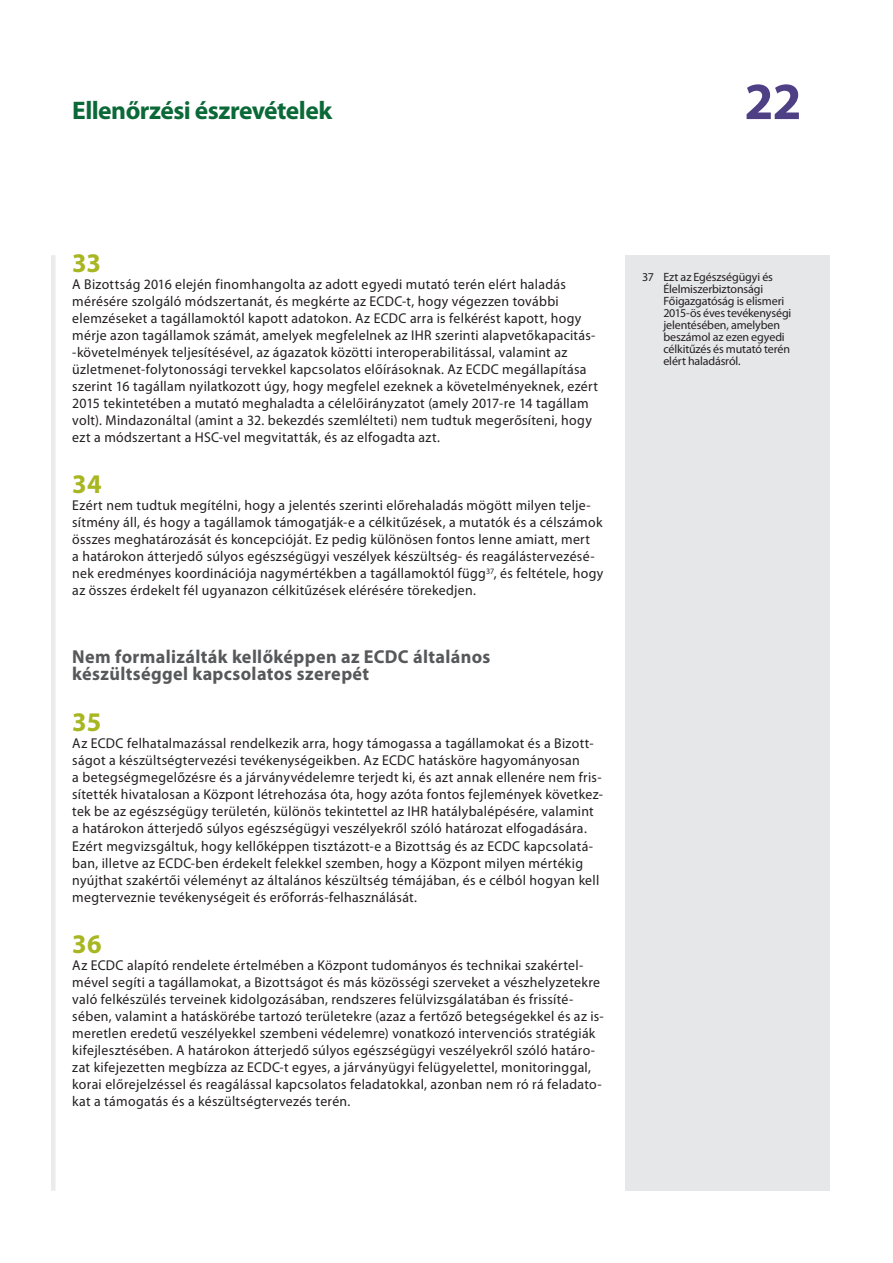
<style>
.page{position:relative;width:893px;height:1263px;background:#fff}
.page>*{position:absolute;margin:0;border:0;box-sizing:border-box;transform-origin:0 0}
.t1{font:700 52.5px "Myriad Pro";color:#4f4085}
.E_05_-_CHAP__1__TEXT{font:700 27px "Myriad Pro";color:#a7b621}
.t2{font:700 25.5px "Myriad Pro";letter-spacing:-.02em;color:#0b6938}
.E_03_-_CHAP__TITRE_A{font:700 18.75px/17px "Myriad Pro";letter-spacing:.02em;color:#57585a}
.E_05_-_CHAP__1__TEXT-2{font:14.25px/17px "Myriad Pro";letter-spacing:.025em;color:#231f20}
.E_08_-_CHAP__FOOTNOT{font:12px/12px "Myriad Pro";letter-spacing:-.01em;color:#231f20}
</style>
<div class="page">
<div style="left:51px;top:255px;width:5px;height:936px;background:#ebebeb"></div>
<div style="left:625px;top:255px;width:204px;height:936px;background:#e6e7e9"></div>
<h3 class="t2" style="left:72px;top:96px;width:261px">Ellenőrzési észrevételek</h3>
<h1 class="t1" style="left:744px;top:72px;width:59px">22</h1>
<p class="E_05_-_CHAP__1__TEXT" style="left:72px;top:248px;width:30px">33</p>
<p class="E_05_-_CHAP__1__TEXT-2" style="left:72px;top:276px;width:527px">A Bizottság 2016 elején finomhangolta az adott egyedi mutató terén elért haladás mérésére szolgáló módszertanát, és megkérte az ECDC-t, hogy végezzen további elemzéseket a tagállamoktól kapott adatokon. Az ECDC arra is felkérést kapott, hogy mérje azon tagállamok számát, amelyek megfelelnek az IHR szerinti alapvetőkapacitás--követelmények teljesítésével, az ágazatok közötti interoperabilitással, valamint az üzletmenet-folytonossági tervekkel kapcsolatos előírásoknak. Az ECDC megállapítása szerint 16 tagállam nyilatkozott úgy, hogy megfelel ezeknek a követelményeknek, ezért 2015 tekintetében a mutató meghaladta a célelőirányzatot (amely 2017-re 14 tagállam volt). Mindazonáltal (amint a 32. bekezdés szemlélteti) nem tudtuk megerősíteni, hogy ezt a módszertant a HSC-vel megvitatták, és az elfogadta azt.</p>
<p class="E_05_-_CHAP__1__TEXT" style="left:72px;top:469px;width:31px">34</p>
<p class="E_05_-_CHAP__1__TEXT-2" style="left:72px;top:497px;width:533px">Ezért nem tudtuk megítélni, hogy a jelentés szerinti előrehaladás mögött milyen telje&shy;sítmény áll, és hogy a tagállamok támogatják-e a célkitűzések, a mutatók és a célszámok összes meghatározását és koncepcióját. Ez pedig különösen fontos lenne amiatt, mert<br>a határokon átterjedő súlyos egészségügyi veszélyek készültség- és reagálástervezésé&shy;nek eredményes koordinációja nagymértékben a tagállamoktól függ<sup>37</sup>, és feltétele, hogy az összes érdekelt fél ugyanazon célkitűzések elérésére törekedjen.</p>
<p class="E_03_-_CHAP__TITRE_A" style="left:72px;top:649px;width:420px">Nem formalizálták kellőképpen az ECDC általános készültséggel kapcsolatos szerepét</p>
<p class="E_05_-_CHAP__1__TEXT" style="left:72px;top:707px;width:30px">35</p>
<p class="E_05_-_CHAP__1__TEXT-2" style="left:72px;top:735px;width:532px">Az ECDC felhatalmazással rendelkezik arra, hogy támogassa a tagállamokat és a Bizott&shy;ságot a készültségtervezési tevékenységeikben. Az ECDC hatásköre hagyományosan<br>a betegségmegelőzésre és a járványvédelemre terjedt ki, és azt annak ellenére nem fris&shy;sítették hivatalosan a Központ létrehozása óta, hogy azóta fontos fejlemények következ&shy;tek be az egészségügy területén, különös tekintettel az IHR hatálybalépésére, valamint a határokon átterjedő súlyos egészségügyi veszélyekről szóló határozat elfogadására.<br>Ezért megvizsgáltuk, hogy kellőképpen tisztázott-e a Bizottság és az ECDC kapcsolatá&shy;ban, illetve az ECDC-ben érdekelt felekkel szemben, hogy a Központ milyen mértékig nyújthat szakértői véleményt az általános készültség témájában, és e célból hogyan kell megterveznie tevékenységeit és erőforrás-felhasználását.</p>
<p class="E_05_-_CHAP__1__TEXT" style="left:72px;top:928px;width:31px">36</p>
<p class="E_05_-_CHAP__1__TEXT-2" style="left:72px;top:956px;width:533px">Az ECDC alapító rendelete értelmében a Központ tudományos és technikai szakértel&shy;mével segíti a tagállamokat, a Bizottságot és más közösségi szerveket a vészhelyzetekre való felkészülés terveinek kidolgozásában, rendszeres felülvizsgálatában és frissíté&shy;sében, valamint a hatáskörébe tartozó területekre (azaz a fertőző betegségekkel és az is&shy;meretlen eredetű veszélyekkel szembeni védelemre) vonatkozó intervenciós stratégiák kifejlesztésében. A határokon átterjedő súlyos egészségügyi veszélyekről szóló határo&shy;zat kifejezetten megbízza az ECDC-t egyes, a járványügyi felügyelettel, monitoringgal, korai előrejelzéssel és reagálással kapcsolatos feladatokkal, azonban nem ró rá feladato&shy;kat a támogatás és a készültségtervezés terén.</p>
<p class="E_08_-_CHAP__FOOTNOT" style="left:663px;top:271px;width:129px;text-indent:-21px">37 Ezt az Egészségügyi és<br>Élelmiszerbiztonsági<br>Főigazgatóság is elismeri<br>2015-ös éves tevékenységi jelentésében, amelyben beszámol az ezen egyedi célkitűzés és mutató terén elért haladásról.</p>
</div>
